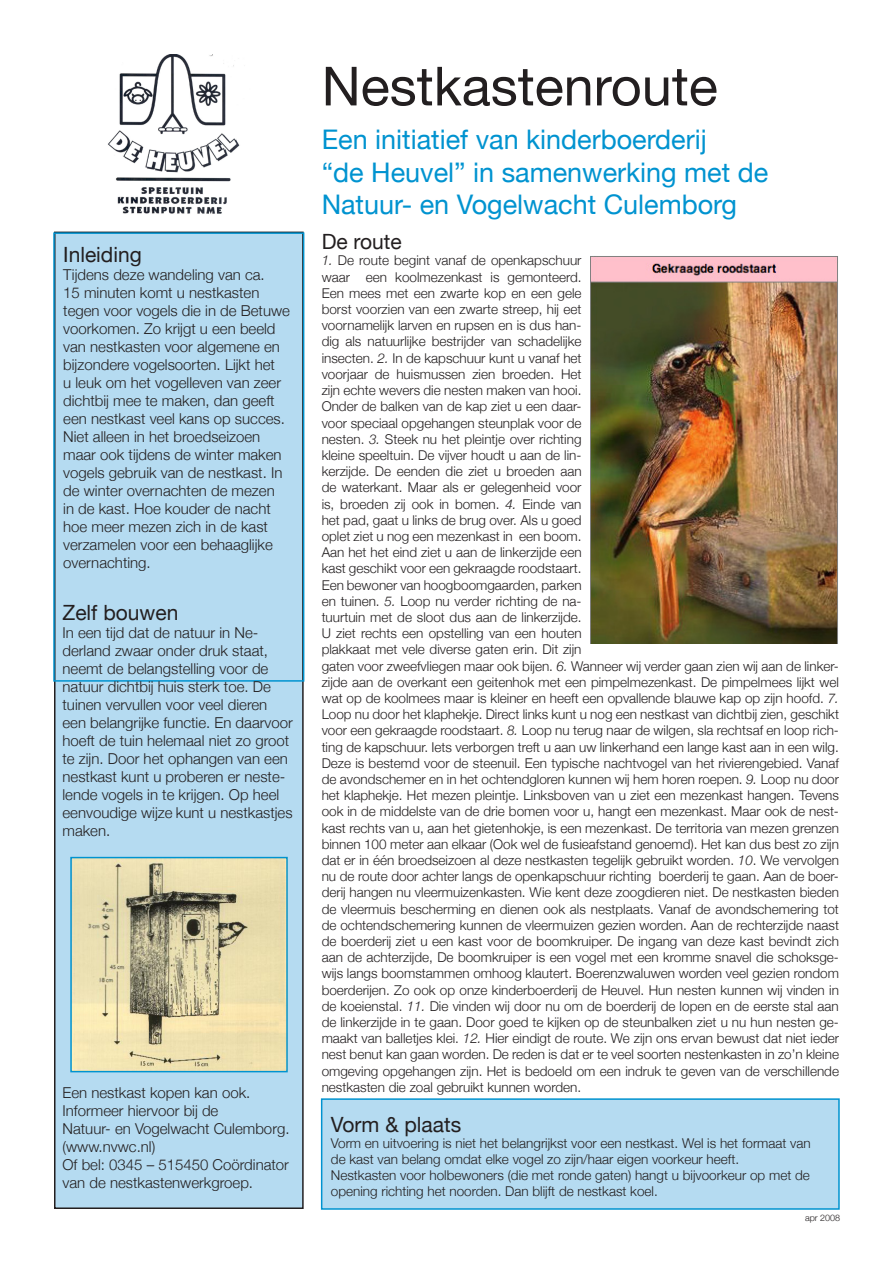
<style>
.page{position:relative;width:893px;height:1263px;background:#fff}
.page>*{position:absolute;margin:0;border:0;box-sizing:border-box;transform-origin:0 0}
.t1{font:54px "Helvetica Neue";color:#231f20}
.t2{font:27px "Helvetica Neue";color:#0093d0}
.t3{font:21px "Helvetica Neue";color:#231f20}
.t4{font:300 15px/18px "Helvetica Neue";color:#231f20}
.t5{font:300 13.5px/16.2px "Helvetica Neue";color:#231f20}
.t6{font:300 9px "Helvetica Neue";color:#231f20}
.s1{font-style:italic}
</style>
<div class="page">
<div style="left:55px;top:232px;width:248px;height:976px;background:#b5dbf1"></div>
<div style="left:53px;top:232px;width:251px;height:450px;border:2px solid #0093d0"></div>
<div style="left:322px;top:1099px;width:517px;height:110px;background:#b5dbf1"></div>
<div style="left:321px;top:1098px;width:519px;height:112px;border:2px solid #0093d0"></div>
<img style="left:590px;top:256px;width:248px;height:387px">
<img style="left:73px;top:860px;width:212px;height:209px">
<div style="left:70px;top:857px;width:218px;height:215px;border:2px solid #0093d0"></div>
<img style="left:108px;top:54px;width:132px;height:160px">
<p class="t3" style="left:63px;top:242px;width:80px">Inleiding</p>
<p class="t4" style="left:63px;top:266px;width:228px">Tijdens deze wandeling van ca.<br>15 minuten komt u nestkasten tegen voor vogels die in de Betuwe voorkomen. Zo krijgt u een beeld van nestkasten voor algemene en bijzondere vogelsoorten. Lijkt het<br>u leuk om het vogelleven van zeer dichtbij mee te maken, dan geeft een nestkast veel kans op succes.<br>Niet alleen in het broedseizoen maar ook tijdens de winter maken vogels gebruik van de nestkast. In de winter overnachten de mezen<br>in de kast. Hoe kouder de nacht hoe meer mezen zich in de kast verzamelen voor een behaaglijke overnachting.</p>
<p class="t3" style="left:63px;top:600px;width:117px">Zelf bouwen</p>
<p class="t4" style="left:63px;top:624px;width:232px">In een tijd dat de natuur in Ne&shy;derland zwaar onder druk staat, neemt de belangstelling voor de natuur dichtbij huis sterk toe. De tuinen vervullen voor veel dieren een belangrijke functie. En daarvoor hoeft de tuin helemaal niet zo groot te zijn. Door het ophangen van een nestkast kunt u proberen er neste&shy;lende vogels in te krijgen. Op heel eenvoudige wijze kunt u nestkastjes maken.</p>
<p class="t4" style="left:63px;top:1083px;width:189px">Een nestkast kopen kan ook.</p>
<p class="t4" style="left:63px;top:1101px;width:157px">Informeer hiervoor bij de</p>
<p class="t4" style="left:63px;top:1119px;width:229px">Natuur- en Vogelwacht Culemborg. (www.nvwc.nl)</p>
<p class="t4" style="left:63px;top:1155px;width:228px">Of bel: 0345 – 515450 Coördinator van de nestkastenwerkgroep.</p>
<p class="t1" style="left:322px;top:54px;width:398px">Nestkastenroute</p>
<p class="t2" style="left:322px;top:124px;width:387px">Een initiatief van kinderboerderij</p>
<p class="t2" style="left:322px;top:156px;width:448px">“de Heuvel” in samenwerking met de</p>
<p class="t2" style="left:322px;top:189px;width:417px">Natuur- en Vogelwacht Culemborg</p>
<p class="t3" style="left:322px;top:229px;width:82px">De route</p>
<p class="t5" style="left:322px;top:252px;width:519px"><span class="s1">1.</span> De route begint vanaf de openkapschuur<br>waar een koolmezenkast is gemonteerd.<br>Een mees met een zwarte kop en een gele<br>borst voorzien van een zwarte streep, hij eet<br>voornamelijk larven en rupsen en is dus han-<br>dig als natuurlijke bestrijder van schadelijke<br>insecten. <span class="s1">2.</span> In de kapschuur kunt u vanaf het<br>voorjaar de huismussen zien broeden. Het<br>zijn echte wevers die nesten maken van hooi.<br>Onder de balken van de kap ziet u een daar-<br>voor speciaal opgehangen steunplak voor de<br>nesten. <span class="s1">3.</span> Steek nu het pleintje over richting<br>kleine speeltuin. De vijver houdt u aan de lin-<br>kerzijde. De eenden die ziet u broeden aan<br>de waterkant. Maar als er gelegenheid voor<br>is, broeden zij ook in bomen. <span class="s1">4.</span> Einde van<br>het pad, gaat u links de brug over. Als u goed<br>oplet ziet u nog een mezenkast in een boom.<br>Aan het het eind ziet u aan de linkerzijde een<br>kast geschikt voor een gekraagde roodstaart.<br>Een bewoner van hoogboomgaarden, parken<br>en tuinen. <span class="s1">5.</span> Loop nu verder richting de na-<br>tuurtuin met de sloot dus aan de linkerzijde.<br>U ziet rechts een opstelling van een houten<br>plakkaat met vele diverse gaten erin. Dit zijn<br>gaten voor zweefvliegen maar ook bijen. <span class="s1">6.</span> Wanneer wij verder gaan zien wij aan de linker&shy;zijde aan de overkant een geitenhok met een pimpelmezenkast. De pimpelmees lijkt wel wat op de koolmees maar is kleiner en heeft een opvallende blauwe kap op zijn hoofd. <span class="s1">7.<br></span>Loop nu door het klaphekje. Direct links kunt u nog een nestkast van dichtbij zien, geschikt voor een gekraagde roodstaart. <span class="s1">8.</span> Loop nu terug naar de wilgen, sla rechtsaf en loop rich&shy;ting de kapschuur. Iets verborgen treft u aan uw linkerhand een lange kast aan in een wilg.<br>Deze is bestemd voor de steenuil. Een typische nachtvogel van het rivierengebied. Vanaf de avondschemer en in het ochtendgloren kunnen wij hem horen roepen. <span class="s1">9.</span> Loop nu door het klaphekje. Het mezen pleintje. Linksboven van u ziet een mezenkast hangen. Tevens ook in de middelste van de drie bomen voor u, hangt een mezenkast. Maar ook de nest&shy;kast rechts van u, aan het gietenhokje, is een mezenkast. De territoria van mezen grenzen binnen 100 meter aan elkaar (Ook wel de fusieafstand genoemd). Het kan dus best zo zijn dat er in één broedseizoen al deze nestkasten tegelijk gebruikt worden. <span class="s1">10</span>. We vervolgen nu de route door achter langs de openkapschuur richting boerderij te gaan. Aan de boer&shy;derij hangen nu vleermuizenkasten. Wie kent deze zoogdieren niet. De nestkasten bieden de vleermuis bescherming en dienen ook als nestplaats. Vanaf de avondschemering tot de ochtendschemering kunnen de vleermuizen gezien worden. Aan de rechterzijde naast de boerderij ziet u een kast voor de boomkruiper. De ingang van deze kast bevindt zich aan de achterzijde, De boomkruiper is een vogel met een kromme snavel die schoksge&shy;wijs langs boomstammen omhoog klautert. Boerenzwaluwen worden veel gezien rondom boerderijen. Zo ook op onze kinderboerderij de Heuvel. Hun nesten kunnen wij vinden in de koeienstal. <span class="s1">11.</span> Die vinden wij door nu om de boerderij de lopen en de eerste stal aan de linkerzijde in te gaan. Door goed te kijken op de steunbalken ziet u nu hun nesten ge&shy;maakt van balletjes klei. <span class="s1">12.</span> Hier eindigt de route. We zijn ons ervan bewust dat niet ieder nest benut kan gaan worden. De reden is dat er te veel soorten nestenkasten in zo’n kleine omgeving opgehangen zijn. Het is bedoeld om een indruk te geven van de verschillende nestkasten die zoal gebruikt kunnen worden.</p>
<p class="t3" style="left:331px;top:1112px;width:132px">Vorm &amp; plaats</p>
<p class="t5" style="left:331px;top:1135px;width:481px">Vorm en uitvoering is niet het belangrijkst voor een nestkast. Wel is het formaat van de kast van belang omdat elke vogel zo zijn/haar eigen voorkeur heeft.</p>
<p class="t5" style="left:331px;top:1167px;width:480px">Nestkasten voor holbewoners (die met ronde gaten) hangt u bijvoorkeur op met de opening richting het noorden. Dan blijft de nestkast koel.</p>
<p class="t6" style="left:805px;top:1212px;width:37px">apr 2008</p>
</div>
